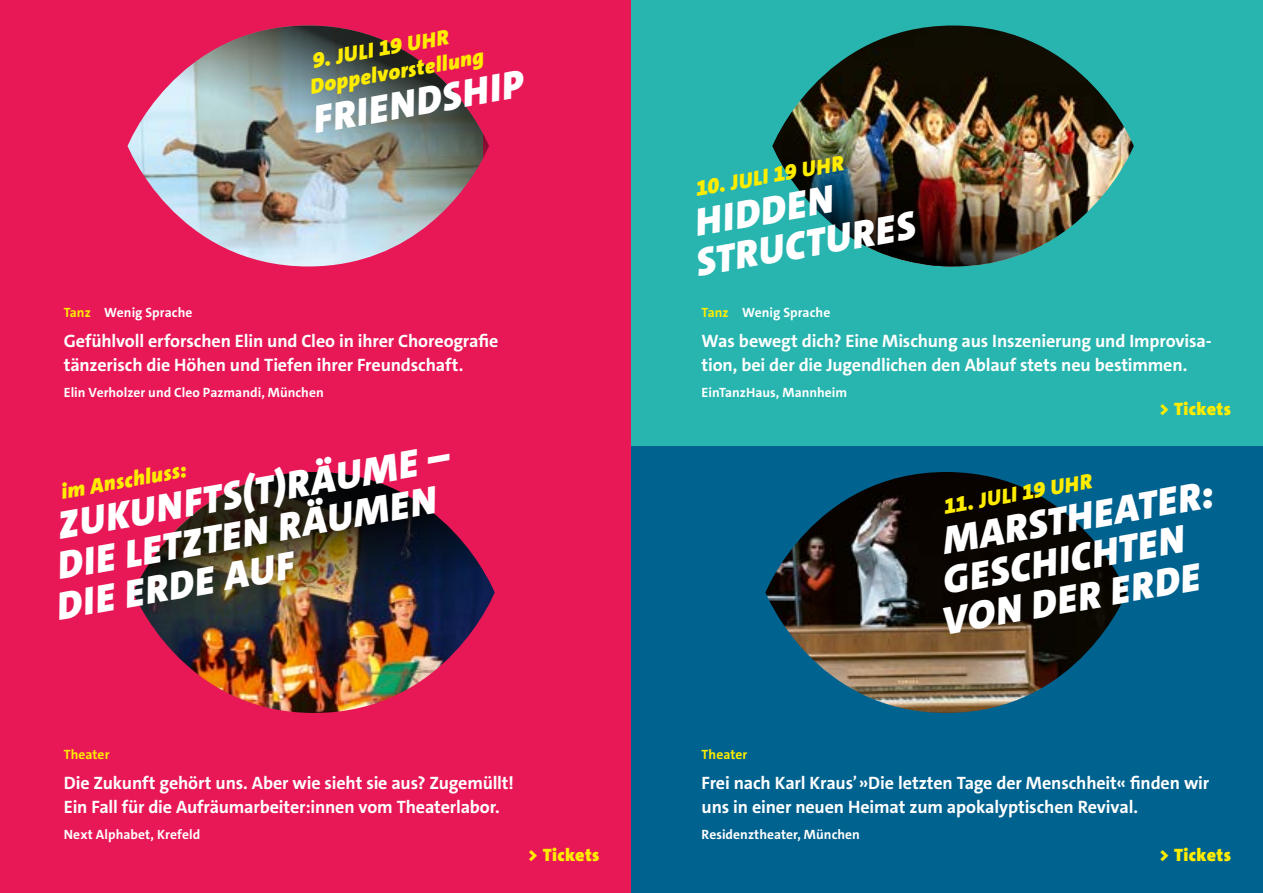
<style>
.page{position:relative;width:1263px;height:893px;background:#fff}
.page>*{position:absolute;margin:0;border:0;box-sizing:border-box;transform-origin:0 0}
.t1{font:italic 900 39.6px/39.6px "The Sans C5";color:#fff}
.t2{font:italic 900 21.6px/25.2px "The Sans C5";color:#ffed00}
.t3{font:700 18px/24px "The Sans C5";letter-spacing:-.01em;color:#fff}
.t4{font:900 18px "The Sans C5";letter-spacing:.02em;color:#ffed00}
.t5{font:700 13.5px "The Sans C5";letter-spacing:.005em;color:#fff}
.t6{font:700 13.5px "The Sans C5";letter-spacing:.005em;color:#ffed00}
.s1{color:#ffed00}
</style>
<div class="page">
<div style="left:0;top:0;width:631px;height:893px;background:#e81857"></div>
<div style="left:631px;top:0;width:632px;height:446px;background:#28b5af"></div>
<div style="left:631px;top:446px;width:632px;height:447px;background:#00628f"></div>
<img style="left:128px;top:26px;width:361px;height:240px;border-radius:50%">
<img style="left:772px;top:26px;width:362px;height:240px;border-radius:50%">
<img style="left:765px;top:472px;width:362px;height:241px">
<img style="left:133px;top:472px;width:362px;height:241px;border-radius:50%">
<p class="t2" style="left:304px;top:50px;width:177px;text-indent:7px;rotate:-10deg">9. JULI 19 UHR<br>Doppelvorstellung</p>
<h1 class="t1" style="left:310px;top:101px;width:214px;rotate:-10deg">FRIENDSHIP</h1>
<p class="t5" style="left:64px;top:304px;width:130px"><span class="s1">Tanz</span> Wenig Sprache</p>
<p class="t3" style="left:64px;top:330px;width:436px">Gefühlvoll erforschen Elin und Cleo in ihrer Choreografie tänzerisch die Höhen und Tiefen ihrer Freundschaft.</p>
<p class="t5" style="left:64px;top:384px;width:261px">Elin Verholzer und Cleo Pazmandi, München</p>
<h1 class="t1" style="left:40px;top:509px;width:413px;text-indent:15px;rotate:-10deg">ZUKUNFTS(T)RÄUME –<br>DIE LETZTEN RÄUMEN<br>DIE ERDE AUF</h1>
<p class="t2" style="left:59px;top:479px;width:129px;rotate:-10deg">im Anschluss:</p>
<p class="t6" style="left:64px;top:746px;width:47px">Theater</p>
<p class="t3" style="left:64px;top:771px;width:452px">Die Zukunft gehört uns. Aber wie sieht sie aus? Zugemüllt!<br>Ein Fall für die Aufräumarbeiter:innen vom Theaterlabor.</p>
<p class="t5" style="left:64px;top:826px;width:138px">Next Alphabet, Krefeld</p>
<p class="t2" style="left:694px;top:177px;width:151px;rotate:-10deg">10. JULI 19 UHR</p>
<h1 class="t1" style="left:686px;top:205px;width:224px;rotate:-10deg">HIDDEN<br>STRUCTURES</h1>
<p class="t5" style="left:702px;top:304px;width:130px"><span class="s1">Tanz</span> Wenig Sprache</p>
<p class="t3" style="left:702px;top:330px;width:512px">Was bewegt dich? Eine Mischung aus Inszenierung und Improvisa&shy;tion, bei der die Jugendlichen den Ablauf stets neu bestimmen.</p>
<p class="t5" style="left:702px;top:384px;width:147px">EinTanzHaus, Mannheim</p>
<p class="t4" style="left:1159px;top:397px;width:73px">&gt; Tickets</p>
<p class="t2" style="left:941px;top:494px;width:152px;rotate:-10deg">11. JULI 19 UHR</p>
<h1 class="t1" style="left:925px;top:524px;width:290px;text-indent:15px;rotate:-10deg">MARSTHEATER:<br>GESCHICHTEN<br>VON DER ERDE</h1>
<p class="t6" style="left:702px;top:746px;width:47px">Theater</p>
<p class="t3" style="left:702px;top:771px;width:509px">Frei nach Karl Krausʼ »Die letzten Tage der Menschheit« finden wir uns in einer neuen Heimat zum apokalyptischen Revival.</p>
<p class="t5" style="left:702px;top:826px;width:160px">Residenztheater, München</p>
<p class="t4" style="left:528px;top:843px;width:73px">&gt; Tickets</p>
<p class="t4" style="left:1159px;top:843px;width:73px">&gt; Tickets</p>
</div>
